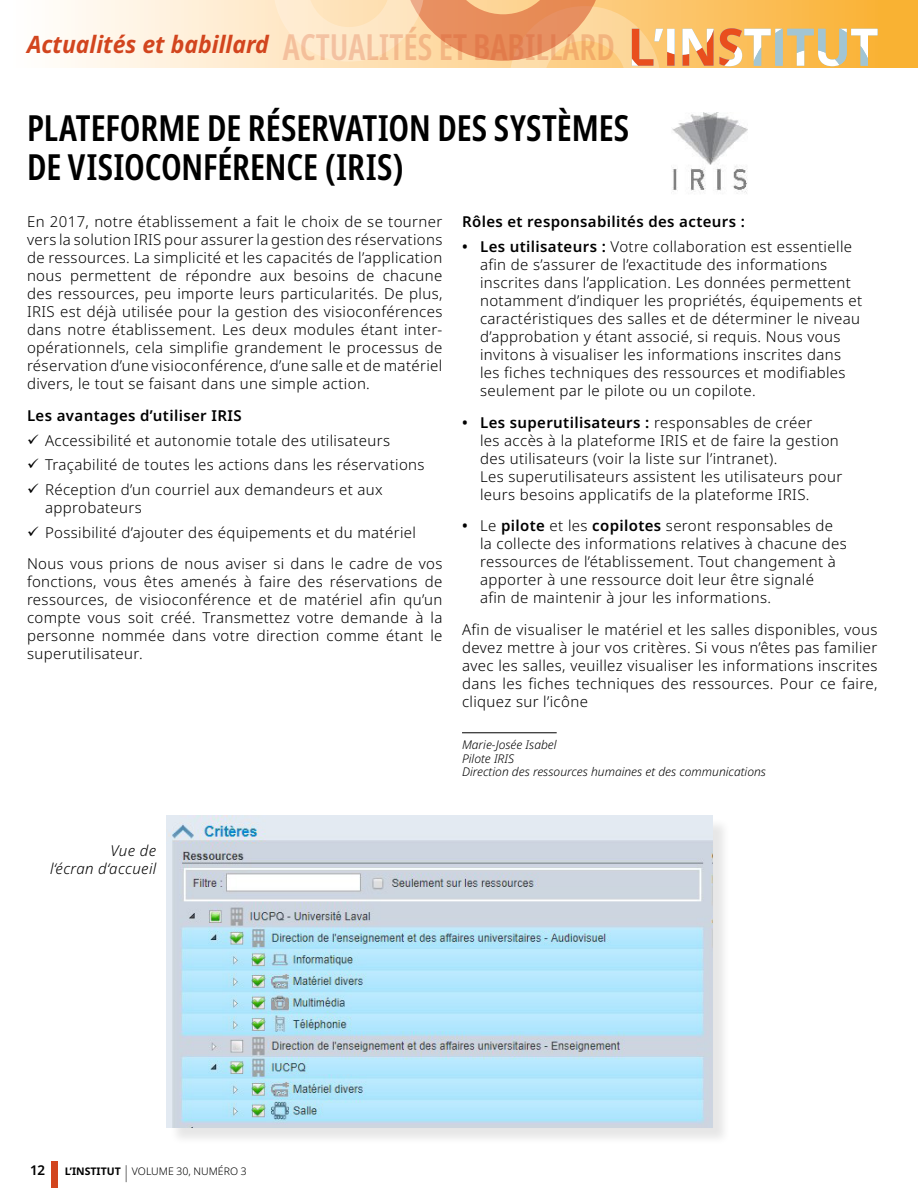
<style>
.page{position:relative;width:918px;height:1188px;background:#fff}
.page>*{position:absolute;margin:0;border:0;box-sizing:border-box;transform-origin:0 0}
.t1{font:600 extra-condensed 36px/39px "Noto Sans";letter-spacing:-.005em;color:#000}
.t2{font:italic 700 24px "Noto Sans";color:#d2451e;scale:.96 1}
.t3{font:300 15px/18px "Noto Sans";letter-spacing:.025em;color:#000}
.t4{font:600 15px "Noto Sans";letter-spacing:.025em;color:#000}
.t5{font:italic 300 15px/18px "Noto Sans";letter-spacing:.025em;color:#000;text-align:right}
.t6{font:600 13.5px "Noto Sans";color:#000}
.t7{font:italic 300 12px/13.5px "Noto Sans";color:#000}
.t8{font:300 10.5px "Noto Sans";color:#000}
.s1{font-weight:600;font-style:normal;font-stretch:extra-condensed;font-size:36px}
.s2{font-weight:600}
.s3{font-weight:700}
.s4{font-size:16.8px}
</style>
<div class="page">
<div style="left:52px;top:1161px;width:6px;height:27px;background:#d2451e"></div>
<svg style="left:64px;top:0;width:854px;height:67px;background:#fee7c3"></svg>
<svg style="left:273px;top:0;width:604px;height:68px;background:#f4c286"></svg>
<hr style="left:462px;top:732px;width:95px;height:1px;background:#000">
<img style="left:672px;top:112px;width:76px;height:82px">
<div style="left:169px;top:818px;width:562px;height:328px;background:#000;opacity:.1"></div>
<img style="left:167px;top:815px;width:545px;height:312px">
<h2 class="t2" style="left:27px;top:27px;width:614px">Actualités et babillard <span class="s1">ACTUALITÉS ET BABILLARD</span></h2>
<h1 class="t1" style="left:27px;top:109px;width:604px">PLATEFORME DE RÉSERVATION DES SYSTÈMES<br>DE VISIOCONFÉRENCE (IRIS)</h1>
<p class="t3" style="left:27px;top:213px;width:417px;text-align:justify">En 2017, notre établissement a fait le choix de se tourner vers la solution IRIS pour assurer la gestion des réservations de ressources. La simplicité et les capacités de l’application nous permettent de répondre aux besoins de chacune des ressources, peu importe leurs particularités. De plus, IRIS est déjà utilisée pour la gestion des visioconférences dans notre établissement. Les deux modules étant inter&shy;opérationnels, cela simplifie grandement le processus de réservation d’une visioconférence, d’une salle et de matériel divers, le tout se faisant dans une simple action.</p>
<p class="t4" style="left:27px;top:405px;width:216px">Les avantages d’utiliser IRIS</p>
<p class="t3" style="left:27px;top:432px;width:365px">✓ Accessibilité et autonomie totale des utilisateurs</p>
<p class="t3" style="left:27px;top:456px;width:399px">✓ Traçabilité de toutes les actions dans les réservations</p>
<p class="t3" style="left:45px;top:481px;width:339px;text-indent:-18px">✓ Réception d’un courriel aux demandeurs et aux approbateurs</p>
<p class="t3" style="left:27px;top:517px;width:417px;line-height:31.5px">✓ Possibilité d’ajouter des équipements et du matériel<br>Nous vous prions de nous aviser si dans le cadre de vos</p>
<p class="t3" style="left:27px;top:573px;width:417px;text-align:justify">fonctions, vous êtes amenés à faire des réservations de ressources, de visioconférence et de matériel afin qu’un compte vous soit créé. Transmettez votre demande à la personne nommée dans votre direction comme étant le superutilisateur.</p>
<p class="t4" style="left:462px;top:211px;width:285px">Rôles et responsabilités des acteurs :</p>
<p class="t3" style="left:480px;top:238px;width:384px;text-indent:-18px"><span class="s2">• Les utilisateurs :</span> Votre collaboration est essentielle afin de s’assurer de l’exactitude des informations inscrites dans l’application. Les données permettent notamment d’indiquer les propriétés, équipements et caractéristiques des salles et de déterminer le niveau d’approbation y étant associé, si requis. Nous vous invitons à visualiser les informations inscrites dans les fiches techniques des ressources et modifiables seulement par le pilote ou un copilote.</p>
<p class="t3" style="left:480px;top:414px;width:364px;text-indent:-18px"><span class="s2">• Les superutilisateurs :</span> responsables de créer<br>les accès à la plateforme IRIS et de faire la gestion des utilisateurs (voir la liste sur l’intranet).<br>Les superutilisateurs assistent les utilisateurs pour leurs besoins applicatifs de la plateforme IRIS.</p>
<p class="t3" style="left:480px;top:517px;width:368px;text-indent:-18px"><span class="s2">•</span> Le <span class="s2">pilote</span> et les <span class="s2">copilotes</span> seront responsables de la collecte des informations relatives à chacune des ressources de l’établissement. Tout changement à apporter à une ressource doit leur être signalé<br>afin de maintenir à jour les informations.</p>
<p class="t3" style="left:462px;top:621px;width:417px;text-align:justify">Afin de visualiser le matériel et les salles disponibles, vous devez mettre à jour vos critères. Si vous n’êtes pas familier avec les salles, veuillez visualiser les informations inscrites dans les fiches techniques des ressources. Pour ce faire, cliquez sur l’icône</p>
<p class="t7" style="left:462px;top:739px;width:306px">Marie-Josée Isabel<br>Pilote IRIS<br>Direction des ressources humaines et des communications</p>
<p class="t5" style="left:50px;top:842px;width:108px">Vue de<br>l‘écran d‘accueil</p>
<p class="t6" style="left:31px;top:1161px;width:16px">12</p>
<p class="t8" style="left:65px;top:1164px;width:183px"><span class="s3">L’INSTITUT</span> <span class="s4">|</span> VOLUME 30, NUMÉRO 3</p>
</div>
